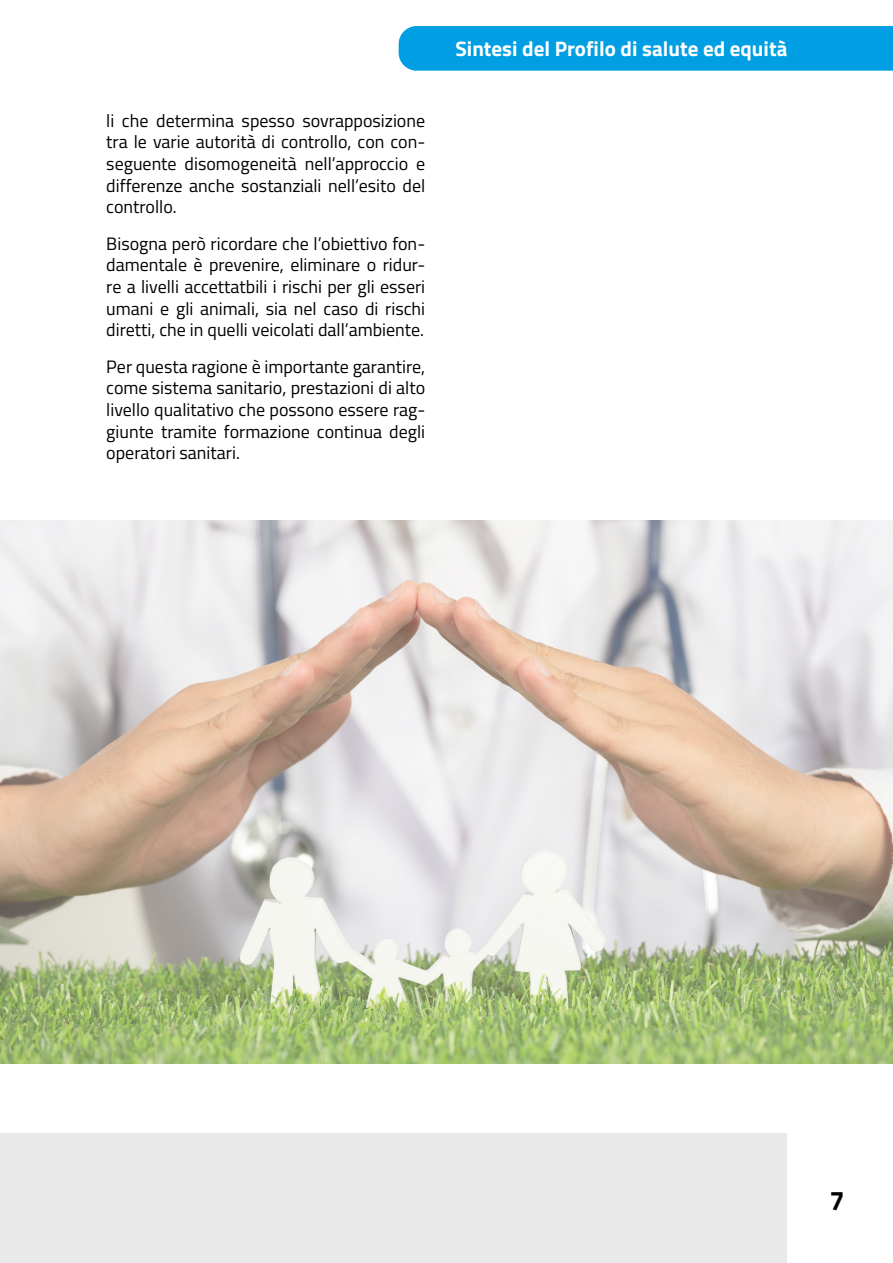
<style>
.page{position:relative;width:893px;height:1263px;background:#fff}
.page>*{position:absolute;margin:0;border:0;box-sizing:border-box;transform-origin:0 0}
.t1{font:700 27px "Titillium Web";color:#000001}
.t2{font:700 21px "Titillium Web";color:#fff}
.t3{font:18px/21.6px "Titillium Web";color:#000;text-align:justify}
</style>
<div class="page">
<div style="left:0;top:1133px;width:787px;height:130px;background:#e9e9e9"></div>
<div style="left:399px;top:26px;width:494px;height:45px;background:#009fe3"></div>
<hr style="left:0;top:1133px;width:1px;height:130px;background:#000">
<img style="left:0;top:521px;width:893px;height:542px">
<p class="t3" style="left:106px;top:109px;width:320px">li che determina spesso sovrapposizione tra le varie autorità di controllo, con con&shy;seguente disomogeneità nell’approccio e differenze anche sostanziali nell’esito del controllo.</p>
<p class="t3" style="left:106px;top:232px;width:320px">Bisogna però ricordare che l’obiettivo fon&shy;damentale è prevenire, eliminare o ridur&shy;re a livelli accettatbili i rischi per gli esseri umani e gli animali, sia nel caso di rischi diretti, che in quelli veicolati dall’ambiente.</p>
<p class="t3" style="left:106px;top:355px;width:320px">Per questa ragione è importante garantire, come sistema sanitario, prestazioni di alto livello qualitativo che possono essere rag&shy;giunte tramite formazione continua degli operatori sanitari.</p>
<p class="t2" style="left:455px;top:33px;width:333px">Sintesi del Profilo di salute ed equità</p>
<h1 class="t1" style="left:829px;top:1179px;width:17px">7</h1>
</div>
